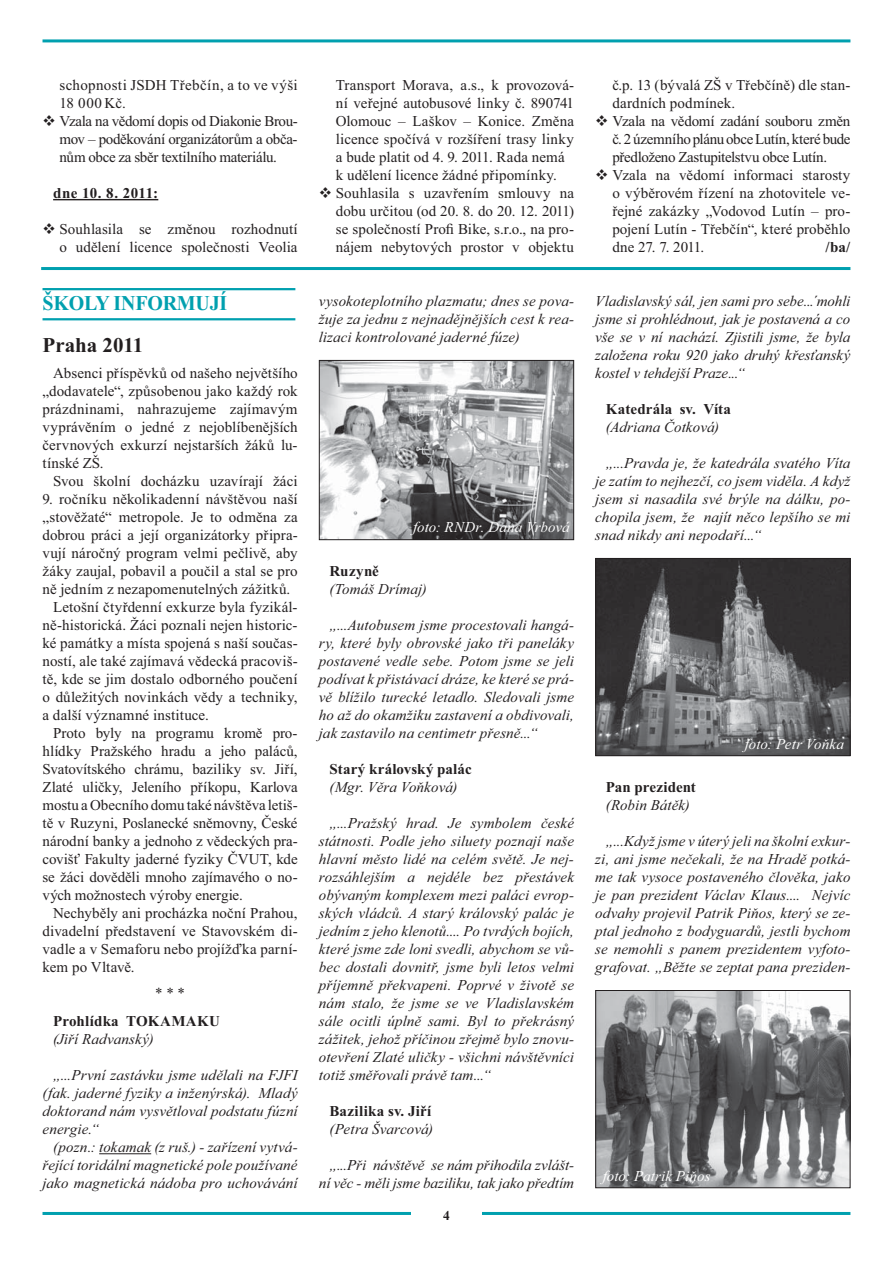
<style>
.page{position:relative;width:893px;height:1263px;background:#fff}
.page>*{position:absolute;margin:0;border:0;box-sizing:border-box;transform-origin:0 0}
.t1{font:700 21px "Times New Roman";letter-spacing:-.01em;color:#00a0af;scale:.95 1}
.t2{font:700 21px "Times New Roman";color:#231f20}
.t3{font:italic 15px/18px "Times New Roman";letter-spacing:.005em;color:#231f20;text-align:justify}
.t4{font:15px/18px "Times New Roman";color:#231f20}
.t5{font:15px/18px "Times New Roman";letter-spacing:-.02em;color:#231f20}
.t6{font:700 15px "Times New Roman";letter-spacing:.01em;color:#231f20}
.t7{font:italic 15px "Times New Roman";letter-spacing:.005em;color:#fff}
.t8{font:700 13.5px "Times New Roman";color:#231f20}
</style>
<div class="page">
<hr style="left:43px;top:39px;width:807px;height:3px;background:#00a0af">
<hr style="left:43px;top:1212px;width:807px;height:3px;background:#00a0af">
<div style="left:411px;top:1206px;width:71px;height:36px;background:#fff"></div>
<hr style="left:53px;top:199px;width:105px;height:1px;background:#231f20">
<hr style="left:41px;top:267px;width:809px;height:3px;background:#00a0af">
<hr style="left:99px;top:1153px;width:52px;height:1px;background:#231f20">
<hr style="left:43px;top:288px;width:252px;height:2px;background:#00a0af">
<hr style="left:43px;top:318px;width:252px;height:2px;background:#00a0af">
<img style="left:321px;top:362px;width:251px;height:176px">
<div style="left:319px;top:360px;width:255px;height:180px;border:1px solid #231f20"></div>
<img style="left:597px;top:560px;width:251px;height:194px">
<div style="left:595px;top:558px;width:255px;height:198px;border:1px solid #231f20"></div>
<img style="left:597px;top:992px;width:251px;height:194px">
<div style="left:595px;top:990px;width:255px;height:198px;border:1px solid #231f20"></div>
<p class="t5" style="left:60px;top:77px;width:240px">schopnosti JSDH Třebčín, a to ve výši<br>18 000 Kč.<br>Vzala na vědomí dopis od Diakonie Brou&shy;mov – poděkování organizátorům a obča&shy;nům obce za sběr textilního materiálu.</p>
<p class="t6" style="left:53px;top:188px;width:107px">dne 10. 8. 2011:</p>
<p class="t4" style="left:60px;top:221px;width:240px">Souhlasila se změnou rozhodnutí o udělení licence společnosti Veolia</p>
<h1 class="t1" style="left:43px;top:296px;width:196px">ŠKOLY INFORMUJÍ</h1>
<h1 class="t2" style="left:43px;top:338px;width:102px">Praha 2011</h1>
<p class="t4" style="left:43px;top:365px;width:257px;text-align:justify;text-indent:11px">Absenci příspěvků od našeho největšího „dodavatele“, způsobenou jako každý rok prázdninami, nahrazujeme zajímavým vyprávěním o jedné z nejoblíbenějších červnových exkurzí nejstarších žáků lu&shy;tínské ZŠ.</p>
<p class="t4" style="left:53px;top:473px;width:246px">Svou školní docházku uzavírají žáci</p>
<p class="t4" style="left:43px;top:491px;width:257px">9. ročníku několikadenní návštěvou naší</p>
<p class="t4" style="left:43px;top:509px;width:257px">„stověžaté“ metropole. Je to odměna za</p>
<p class="t4" style="left:43px;top:527px;width:257px">dobrou práci a její organizátorky připra-</p>
<p class="t4" style="left:43px;top:545px;width:257px">vují náročný program velmi pečlivě, aby</p>
<p class="t4" style="left:43px;top:563px;width:257px">žáky zaujal, pobavil a poučil a stal se pro</p>
<p class="t4" style="left:43px;top:581px;width:249px">ně jedním z nezapomenutelných zážitků.</p>
<p class="t4" style="left:53px;top:599px;width:246px">Letošní čtyřdenní exkurze byla fyzikál-</p>
<p class="t4" style="left:43px;top:617px;width:257px">ně-historická. Žáci poznali nejen historic-</p>
<p class="t4" style="left:43px;top:635px;width:257px">ké památky a místa spojená s naší součas-</p>
<p class="t4" style="left:43px;top:653px;width:257px">ností, ale také zajímavá vědecká pracoviš-</p>
<p class="t4" style="left:43px;top:671px;width:257px">tě, kde se jim dostalo odborného poučení</p>
<p class="t4" style="left:43px;top:689px;width:257px">o důležitých novinkách vědy a techniky,</p>
<p class="t4" style="left:43px;top:707px;width:168px">a další významné instituce.</p>
<p class="t4" style="left:53px;top:725px;width:246px">Proto byly na programu kromě pro-</p>
<p class="t4" style="left:43px;top:743px;width:257px">hlídky Pražského hradu a jeho paláců,</p>
<p class="t4" style="left:43px;top:761px;width:257px">Svatovítského chrámu, baziliky sv. Jiří,</p>
<p class="t4" style="left:43px;top:779px;width:257px">Zlaté uličky, Jeleního příkopu, Karlova</p>
<p class="t4" style="left:43px;top:797px;width:257px">mostu a Obecního domu také návštěva letiš-</p>
<p class="t4" style="left:43px;top:815px;width:257px">tě v Ruzyni, Poslanecké sněmovny, České</p>
<p class="t4" style="left:43px;top:833px;width:257px">národní banky a jednoho z vědeckých pra-</p>
<p class="t4" style="left:43px;top:851px;width:257px">covišť Fakulty jaderné fyziky ČVUT, kde</p>
<p class="t4" style="left:43px;top:869px;width:257px">se žáci dověděli mnoho zajímavého o no-</p>
<p class="t4" style="left:43px;top:887px;width:202px">vých možnostech výroby energie.</p>
<p class="t4" style="left:53px;top:905px;width:246px">Nechyběly ani procházka noční Prahou,</p>
<p class="t4" style="left:43px;top:923px;width:257px">divadelní představení ve Stavovském di-</p>
<p class="t4" style="left:43px;top:941px;width:257px">vadle a v Semaforu nebo projížďka parní-</p>
<p class="t4" style="left:43px;top:959px;width:94px">kem po Vltavě.</p>
<p class="t4" style="left:155px;top:985px;width:31px">* * *</p>
<p class="t6" style="left:53px;top:1016px;width:168px">Prohlídka TOKAMAKU</p>
<p class="t3" style="left:53px;top:1031px;width:102px">(Jiří Radvanský)</p>
<p class="t3" style="left:43px;top:1067px;width:257px;text-indent:11px">„...První zastávku jsme udělali na FJFI (fak. jaderné fyziky a inženýrská). Mladý doktorand nám vysvětloval podstatu fúzní energie.“</p>
<p class="t3" style="left:43px;top:1139px;width:257px;text-indent:11px">(pozn.: tokamak (z ruš.) - zařízení vytvá&shy;řející toridální magnetické pole používané jako magnetická nádoba pro uchovávání</p>
<p class="t4" style="left:336px;top:77px;width:240px">Transport Morava, a.s., k provozová&shy;ní veřejné autobusové linky č. 890741<br>Olomouc – Laškov – Konice. Změna licence spočívá v rozšíření trasy linky a bude platit od 4. 9. 2011. Rada nemá k udělení licence žádné připomínky.<br>Souhlasila s uzavřením smlouvy na dobu určitou (od 20. 8. do 20. 12. 2011) se společností Profi Bike, s.r.o., na pro&shy;nájem nebytových prostor v objektu</p>
<p class="t4" style="left:612px;top:77px;width:240px">č.p. 13 (bývalá ZŠ v Třebčíně) dle stan&shy;dardních podmínek.<br>Vzala na vědomí zadání souboru změn č. 2 územního plánu obce Lutín, které bude předloženo Zastupitelstvu obce Lutín.<br>Vzala na vědomí informaci starosty o výběrovém řízení na zhotovitele ve&shy;řejné zakázky „Vodovod Lutín – pro&shy;pojení Lutín - Třebčín“, které proběhlo dne 27. 7. 2011.</p>
<p class="t6" style="left:825px;top:242px;width:27px">/ba/</p>
<p class="t3" style="left:319px;top:293px;width:257px">vysokoteplotního plazmatu; dnes se pova&shy;žuje za jednu z nejnadějnějších cest k rea&shy;lizaci kontrolované jaderné fúze)</p>
<p class="t7" style="left:413px;top:522px;width:158px">foto: RNDr. Dana Vrbová</p>
<p class="t6" style="left:330px;top:566px;width:51px">Ruzyně</p>
<p class="t3" style="left:330px;top:581px;width:99px">(Tomáš Drímaj)</p>
<p class="t3" style="left:319px;top:617px;width:257px;text-indent:11px">„...Autobusem jsme procestovali hangá&shy;ry, které byly obrovské jako tři paneláky postavené vedle sebe. Potom jsme se jeli podívat k přistávací dráze, ke které se prá&shy;vě blížilo turecké letadlo. Sledovali jsme ho až do okamžiku zastavení a obdivovali, jak zastavilo na centimetr přesně...“</p>
<p class="t6" style="left:330px;top:764px;width:144px">Starý královský palác</p>
<p class="t3" style="left:330px;top:779px;width:130px">(Mgr. Věra Voňková)</p>
<p class="t3" style="left:319px;top:815px;width:257px;text-indent:11px">„...Pražský hrad. Je symbolem české státnosti. Podle jeho siluety poznají naše hlavní město lidé na celém světě. Je nej&shy;rozsáhlejším a nejdéle bez přestávek obývaným komplexem mezi paláci evrop&shy;ských vládců. A starý královský palác je jedním z jeho klenotů.... Po tvrdých bojích, které jsme zde loni svedli, abychom se vů&shy;bec dostali dovnitř, jsme byli letos velmi příjemně překvapeni. Poprvé v životě se nám stalo, že jsme se ve Vladislavském sále ocitli úplně sami. Byl to překrásný zážitek, jehož příčinou zřejmě bylo znovu&shy;otevření Zlaté uličky - všichni návštěvníci totiž směřovali právě tam...“</p>
<p class="t6" style="left:330px;top:1106px;width:103px">Bazilika sv. Jiří</p>
<p class="t3" style="left:330px;top:1121px;width:105px">(Petra Švarcová)</p>
<p class="t3" style="left:319px;top:1157px;width:257px;text-align:right">„...Při návštěvě se nám přihodila zvlášt&shy;ní věc - měli jsme baziliku, tak jako předtím</p>
<p class="t8" style="left:443px;top:1211px;width:8px">4</p>
<p class="t3" style="left:595px;top:293px;width:257px">Vladislavský sál, jen sami pro sebe...´mohli jsme si prohlédnout, jak je postavená a co vše se v ní nachází. Zjistili jsme, že byla založena roku 920 jako druhý křesťanský kostel v tehdejší Praze...“</p>
<p class="t6" style="left:606px;top:404px;width:127px">Katedrála sv. Víta</p>
<p class="t3" style="left:606px;top:419px;width:115px">(Adriana Čotková)</p>
<p class="t3" style="left:595px;top:455px;width:257px;text-indent:11px">„...Pravda je, že katedrála svatého Víta je zatím to nejhezčí, co jsem viděla. A když jsem si nasadila své brýle na dálku, po&shy;chopila jsem, že najít něco lepšího se mi snad nikdy ani nepodaří...“</p>
<p class="t7" style="left:745px;top:738px;width:101px">foto: Petr Voňka</p>
<p class="t6" style="left:606px;top:782px;width:91px">Pan prezident</p>
<p class="t3" style="left:606px;top:797px;width:85px">(Robin Bátěk)</p>
<p class="t3" style="left:595px;top:833px;width:257px;text-indent:11px">„...Když jsme v úterý jeli na školní exkur&shy;zi, ani jsme nečekali, že na Hradě potká&shy;me tak vysoce postaveného člověka, jako je pan prezident Václav Klaus.... Nejvíc odvahy projevil Patrik Piňos, který se ze&shy;ptal jednoho z bodyguardů, jestli bychom se nemohli s panem prezidentem vyfoto&shy;grafovat. „Běžte se zeptat pana preziden-</p>
<p class="t7" style="left:603px;top:1170px;width:109px">foto: Patrik Piňos</p>
</div>
